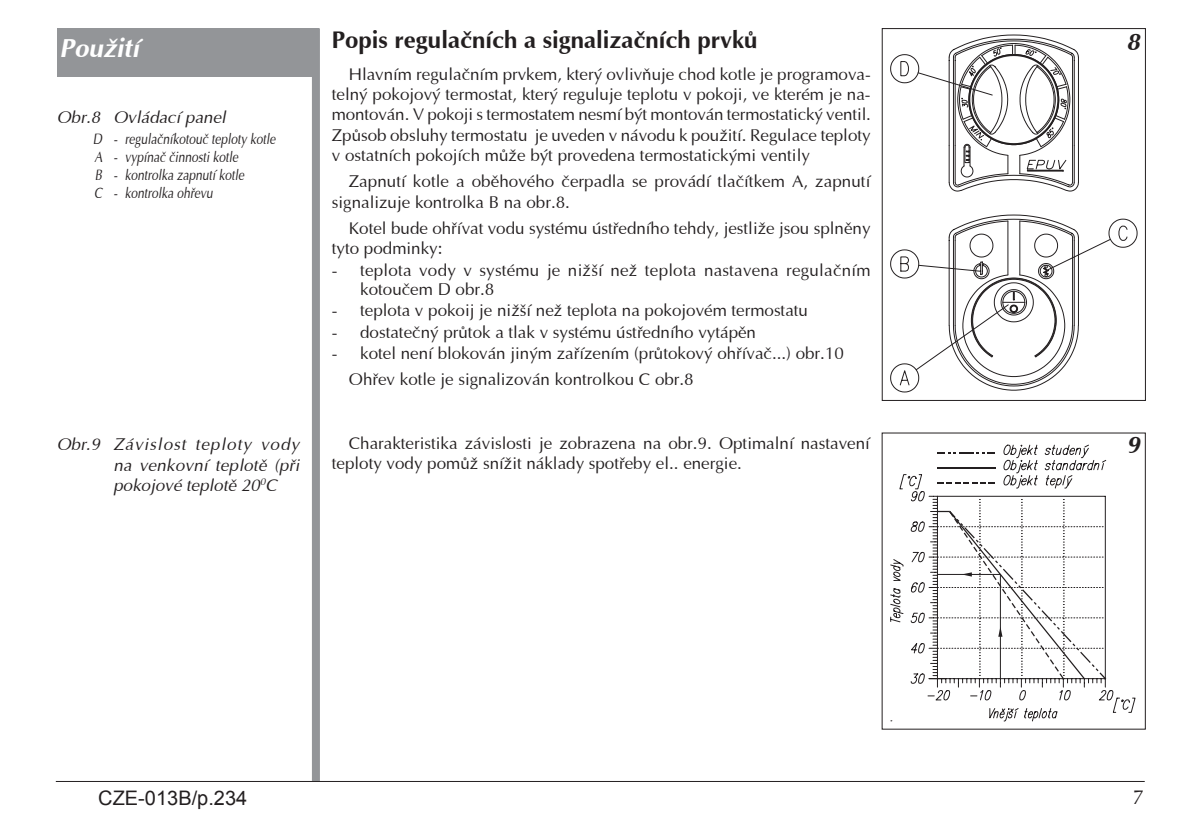
<style>
.page{position:relative;width:1191px;height:840px;background:#fff}
.page>*{position:absolute;margin:0;border:0;box-sizing:border-box;transform-origin:0 0}
.t1{font:italic 700 26px "Ottawa";color:#fff}
.t2{font:700 24px "Ottawa";color:#231f20}
.t3{font:italic 700 24px "Ottawa";color:#231f20}
.t4{font:20px "Arial";color:#231f20}
.t5{font:20px "Ottawa";color:#231f20}
.t6{font:17px/20.4px "Ottawa";color:#231f20}
.t7{font:italic 17px/20.4px "Ottawa";color:#231f20;text-align:justify}
.t8{font:italic 15px/18px "Ottawa";color:#231f20;scale:.8 1}
</style>
<div class="page">
<div style="left:312px;top:28px;width:8px;height:752px;background:#939598"></div>
<hr style="left:56px;top:780px;width:1088px;height:1px;background:#231f20">
<div style="left:881px;top:28px;width:264px;height:373px;border:1px solid #231f20"></div>
<svg style="left:890px;top:474px;width:245px;height:247px"></svg>
<svg style="left:937px;top:444px;width:169px;height:235px"></svg>
<div style="left:57px;top:28px;width:261px;height:48px;background:#939598"></div>
<svg style="left:890px;top:35px;width:247px;height:357px"></svg>
<h1 class="t1" style="left:60px;top:32px;width:81px">Použití</h1>
<p class="t7" style="left:57px;top:107px;width:171px">Obr.8 Ovládací panel</p>
<p class="t8" style="left:93px;top:130px;width:230px">D - regulaèníkotouè teploty kotle<br>A - vypínaè èinnosti kotle<br>B - kontrolka zapnutí kotle<br>C - kontrolka ohøevu</p>
<h2 class="t2" style="left:332px;top:24px;width:427px">Popis regulaèních a signalizaèních prvkù</h2>
<p class="t6" style="left:332px;top:64px;width:540px;text-align:justify;text-indent:17px">Hlavním regulaèním prvkem, který ovlivòuje chod kotle je programova&shy;telný pokojový termostat, který reguluje teplotu v pokoji, ve kterém je na&shy;montován. V pokoji s termostatem nesmí být montován termostatický ventil.<br>Zpùsob obsluhy termostatu je uveden v návodu k použití. Regulace teploty v ostatních pokojích mùže být provedena termostatickými ventily</p>
<p class="t6" style="left:332px;top:171px;width:540px;text-indent:17px">Zapnutí kotle a obìhového èerpadla se provádí tlaèítkem A, zapnutí signalizuje kontrolka B na obr.8.</p>
<p class="t6" style="left:332px;top:218px;width:540px;text-indent:17px">Kotel bude ohøívat vodu systému ústøedního tehdy, jestliže jsou splnìny tyto podminky:</p>
<p class="t6" style="left:360px;top:261px;width:512px;line-height:18.6px;text-indent:-28px">- teplota vody v systému je nižší než teplota nastavena regulaèním kotouèem D obr.8</p>
<p class="t6" style="left:332px;top:300px;width:477px">- teplota v pokoij je nižší než teplota na pokojovém termostatu</p>
<p class="t6" style="left:332px;top:321px;width:426px">- dostateèný prùtok a tlak v systému ústøedního vytápìn</p>
<p class="t6" style="left:349px;top:340px;width:496px;line-height:26.2px;text-indent:-17px">- kotel není blokován jiným zaøízením (prùtokový ohøívaè...) obr.10<br>Ohøev kotle je signalizován kontrolkou C obr.8</p>
<p class="t7" style="left:113px;top:434px;width:187px;text-indent:-57px">Obr.9 Závislost teploty vody na venkovní teplotì (pøi pokojové teplotì 20<sup>0</sup>C</p>
<p class="t6" style="left:332px;top:432px;width:539px;text-indent:17px">Charakteristika závislosti je zobrazena na obr.9. Optimalní nastavení teploty vody pomùž snížit náklady spotøeby el.. energie.</p>
<h2 class="t3" style="left:1126px;top:27px;width:15px">8</h2>
<h2 class="t3" style="left:1126px;top:429px;width:15px">9</h2>
<p class="t4" style="left:98px;top:784px;width:150px">CZE-013B/p.234</p>
<p class="t5" style="left:1132px;top:784px;width:13px">7</p>
</div>
